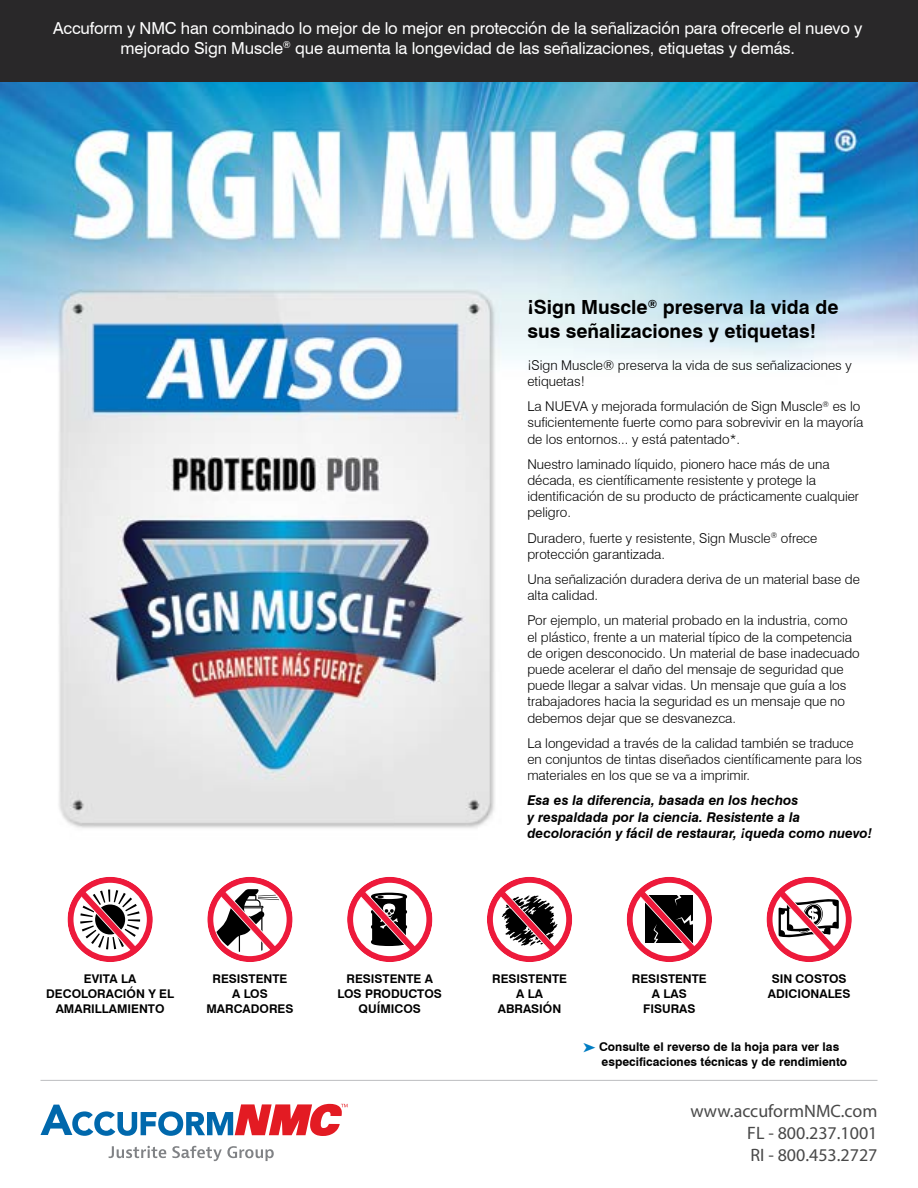
<style>
.page{position:relative;width:918px;height:1188px;background:#fff}
.page>*{position:absolute;margin:0;border:0;box-sizing:border-box;transform-origin:0 0}
.t1{font:700 19.5px/23.4px "Swiss 721 BT";color:#000}
.t2{font:18px/21.6px "Myriad Pro";color:#494949;text-align:justify}
.t3{font:16.5px/19.8px "Swiss 721 BT";letter-spacing:-.01em;color:#fff;text-align:center}
.t4{font:300 13.5px/16.2px "Swiss 721 BT";color:#000}
.t5{font:italic 700 13.5px/16.2px "Swiss 721 BT";color:#000}
.t6{font:700 12px/15px "Swiss 721 BT";color:#000;text-align:center}
</style>
<div class="page">
<img style="left:0;top:81px;width:918px;height:747px">
<svg style="left:68px;top:877px;width:85px;height:85px"></svg>
<svg style="left:207px;top:877px;width:86px;height:85px"></svg>
<svg style="left:347px;top:877px;width:85px;height:85px"></svg>
<svg style="left:487px;top:877px;width:85px;height:85px"></svg>
<svg style="left:627px;top:877px;width:85px;height:85px"></svg>
<svg style="left:766px;top:877px;width:86px;height:85px"></svg>
<div style="left:0;top:0;width:918px;height:81px;background:#292829"></div>
<svg style="left:109px;top:1146px;width:57px;height:12px"></svg>
<svg style="left:172px;top:1146px;width:102px;height:15px"></svg>
<svg style="left:40px;top:1104px;width:308px;height:32px"></svg>
<hr style="left:40px;top:1080px;width:838px;height:1px;background:#bcbec0">
<p class="t3" style="left:53px;top:18px;width:811px">Accuform y NMC han combinado lo mejor de lo mejor en protección de la señalización para ofrecerle el nuevo y mejorado Sign Muscle<sup>®</sup> que aumenta la longevidad de las señalizaciones, etiquetas y demás.</p>
<h1 class="t1" style="left:527px;top:296px;width:313px">¡Sign Muscle<sup>®</sup> preserva la vida de sus señalizaciones y etiquetas!</h1>
<p class="t4" style="left:527px;top:357px;width:326px">¡Sign Muscle® preserva la vida de sus señalizaciones y etiquetas!</p>
<p class="t4" style="left:527px;top:398px;width:338px">La NUEVA y mejorada formulación de Sign Muscle<sup>®</sup> es lo suficientemente fuerte como para sobrevivir en la mayoría de los entornos... y está patentado*.</p>
<p class="t4" style="left:527px;top:456px;width:333px">Nuestro laminado líquido, pionero hace más de una década, es científicamente resistente y protege la identificación de su producto de prácticamente cualquier peligro.</p>
<p class="t4" style="left:527px;top:530px;width:292px">Duradero, fuerte y resistente, Sign Muscle<sup>®</sup> ofrece protección garantizada.</p>
<p class="t4" style="left:527px;top:571px;width:334px">Una señalización duradera deriva de un material base de alta calidad.</p>
<p class="t4" style="left:527px;top:612px;width:334px">Por ejemplo, un material probado en la industria, como el plástico, frente a un material típico de la competencia de origen desconocido. Un material de base inadecuado puede acelerar el daño del mensaje de seguridad que puede llegar a salvar vidas. Un mensaje que guía a los trabajadores hacia la seguridad es un mensaje que no debemos dejar que se desvanezca.</p>
<p class="t4" style="left:527px;top:735px;width:336px">La longevidad a través de la calidad también se traduce en conjuntos de tintas diseñados científicamente para los materiales en los que se va a imprimir.</p>
<p class="t5" style="left:527px;top:792px;width:346px">Esa es la diferencia, basada en los hechos<br>y respaldada por la ciencia. Resistente a la decoloración y fácil de restaurar, ¡queda como nuevo!</p>
<p class="t6" style="left:46px;top:971px;width:129px">EVITA LA<br>DECOLORACIÓN Y EL<br>AMARILLAMIENTO</p>
<p class="t6" style="left:206px;top:971px;width:89px">RESISTENTE<br>A LOS<br>MARCADORES</p>
<p class="t6" style="left:338px;top:971px;width:106px">RESISTENTE A<br>LOS PRODUCTOS<br>QUÍMICOS</p>
<p class="t6" style="left:492px;top:971px;width:76px">RESISTENTE<br>A LA<br>ABRASIÓN</p>
<p class="t6" style="left:632px;top:971px;width:76px">RESISTENTE<br>A LAS<br>FISURAS</p>
<p class="t6" style="left:768px;top:971px;width:84px">SIN COSTOS<br>ADICIONALES</p>
<p class="t6" style="left:599px;top:1039px;width:250px;text-align:left">Consulte el reverso de la hoja para ver las especificaciones técnicas y de rendimiento</p>
<h2 class="t2" style="left:747px;top:1101px;width:132px;text-indent:-57px">www.accuformNMC.com FL - 800.237.1001<br>RI - 800.453.2727</h2>
</div>
